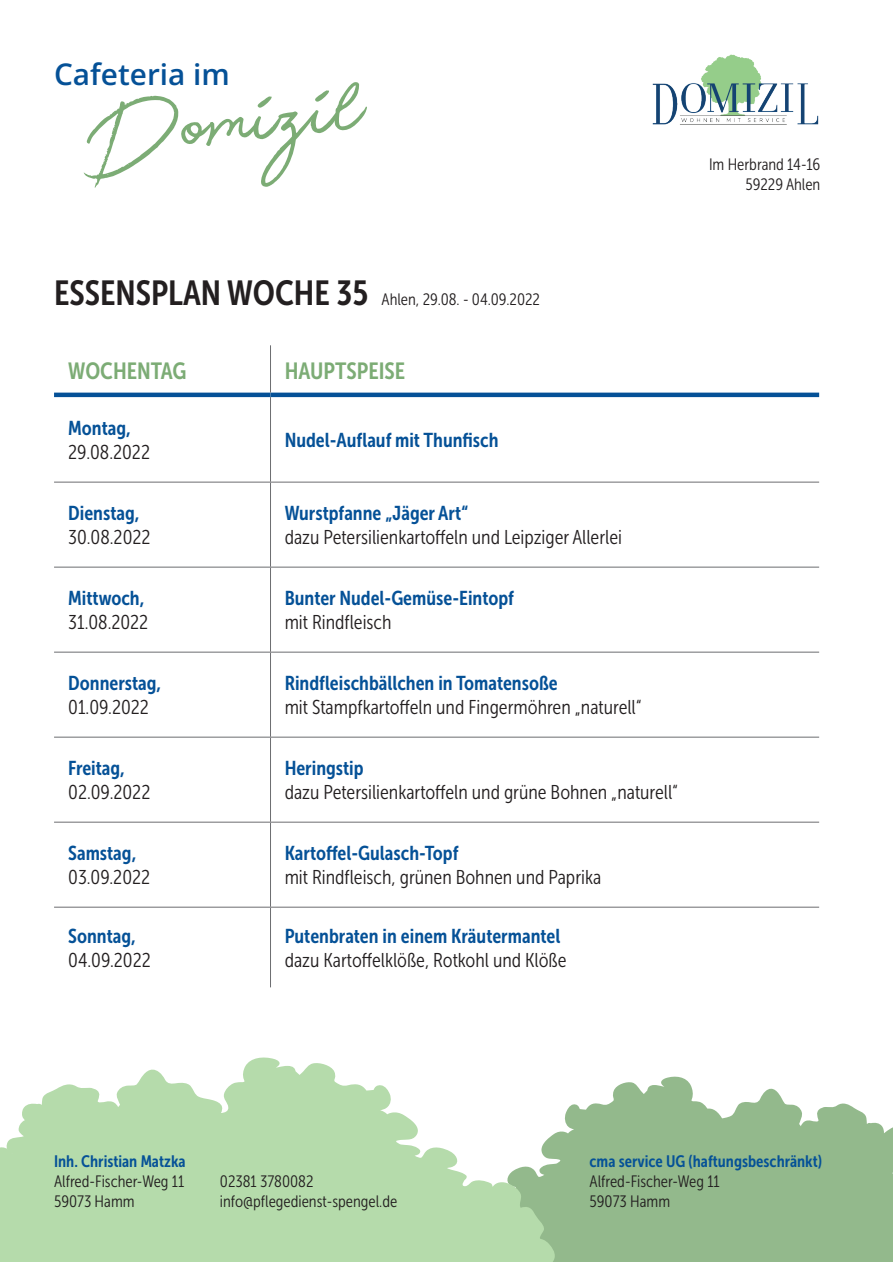
<style>
.page{position:relative;width:893px;height:1262px;background:#fff}
.page>*{position:absolute;margin:0;border:0;box-sizing:border-box;transform-origin:0 0}
.t1{font:116.1px "Beauty";color:#7cac75}
.t2{font:29.7px "Open Sans";color:#055197}
.t3{font:23.4px "Museo Sans Cond 700";color:#7cac75}
.t4{font:19.95px "Museo Sans Cond 300";color:#231f20}
.t5{font:19.95px "Museo Sans Cond 700";color:#055197}
.t6{font:16.5px/19.8px "Museo Sans Cond 300";color:#231f20}
.t7{font:16.5px "Museo Sans Cond 700";color:#055197}
.s1{font-family:"Museo Sans Cond 700";font-size:34.65px}
</style>
<div class="page">
<svg style="left:567px;top:1076px;width:326px;height:186px;background:#a2c29c"></svg>
<svg style="left:0;top:1057px;width:567px;height:205px;fill:#b5dbab"></svg>
<hr style="left:270px;top:397px;width:1px;height:85px;background:#6c6d70">
<hr style="left:54px;top:482px;width:216px;height:1px;background:#6c6d70">
<hr style="left:270px;top:482px;width:549px;height:1px;background:#6c6d70">
<hr style="left:270px;top:483px;width:1px;height:84px;background:#6c6d70">
<hr style="left:54px;top:567px;width:216px;height:1px;background:#6c6d70">
<hr style="left:270px;top:567px;width:549px;height:1px;background:#6c6d70">
<hr style="left:270px;top:568px;width:1px;height:84px;background:#6c6d70">
<hr style="left:54px;top:652px;width:216px;height:1px;background:#6c6d70">
<hr style="left:270px;top:652px;width:549px;height:1px;background:#6c6d70">
<hr style="left:270px;top:653px;width:1px;height:84px;background:#6c6d70">
<hr style="left:54px;top:737px;width:216px;height:1px;background:#6c6d70">
<hr style="left:270px;top:737px;width:549px;height:1px;background:#6c6d70">
<hr style="left:270px;top:738px;width:1px;height:84px;background:#6c6d70">
<hr style="left:54px;top:822px;width:216px;height:1px;background:#6c6d70">
<hr style="left:270px;top:822px;width:549px;height:1px;background:#6c6d70">
<hr style="left:270px;top:823px;width:1px;height:84px;background:#6c6d70">
<hr style="left:54px;top:907px;width:216px;height:1px;background:#6c6d70">
<hr style="left:270px;top:907px;width:549px;height:1px;background:#6c6d70">
<hr style="left:270px;top:908px;width:1px;height:79px;background:#6c6d70">
<hr style="left:54px;top:393px;width:216px;height:4px;background:#055197">
<hr style="left:270px;top:393px;width:549px;height:4px;background:#055197">
<hr style="left:270px;top:345px;width:1px;height:48px;background:#6c6d70">
<svg style="left:682px;top:1098px;width:54px;height:50px"></svg>
<svg style="left:0;top:1133px;width:20px;height:64px"></svg>
<svg style="left:842px;top:1111px;width:51px;height:64px;background:#a0c19a"></svg>
<img style="left:652px;top:54px;width:167px;height:71px">
<h2 class="t2" style="left:54px;top:53px;width:177px">Cafeteria im</h2>
<h1 class="t1" style="left:91px;top:90px;width:272px;rotate:-6deg">Domizil</h1>
<p class="t6" style="left:709px;top:155px;width:113px;text-align:right">Im Herbrand 14-16<br>59229 Ahlen</p>
<p class="t6" style="left:54px;top:290px;width:487px"><span class="s1">ESSENSPLAN WOCHE 35</span> Ahlen, 29.08. - 04.09.2022</p>
<p class="t3" style="left:68px;top:358px;width:120px">WOCHENTAG</p>
<p class="t3" style="left:285px;top:358px;width:122px">HAUPTSPEISE</p>
<p class="t5" style="left:68px;top:417px;width:64px">Montag,</p>
<p class="t4" style="left:68px;top:441px;width:83px">29.08.2022</p>
<p class="t5" style="left:68px;top:502px;width:73px">Dienstag,</p>
<p class="t4" style="left:68px;top:526px;width:84px">30.08.2022</p>
<p class="t5" style="left:68px;top:587px;width:78px">Mittwoch,</p>
<p class="t4" style="left:68px;top:612px;width:82px">31.08.2022</p>
<p class="t5" style="left:68px;top:672px;width:95px">Donnerstag,</p>
<p class="t4" style="left:68px;top:697px;width:82px">01.09.2022</p>
<p class="t5" style="left:68px;top:757px;width:58px">Freitag,</p>
<p class="t4" style="left:68px;top:782px;width:84px">02.09.2022</p>
<p class="t5" style="left:68px;top:842px;width:70px">Samstag,</p>
<p class="t4" style="left:68px;top:867px;width:83px">03.09.2022</p>
<p class="t5" style="left:68px;top:925px;width:69px">Sonntag,</p>
<p class="t4" style="left:68px;top:949px;width:84px">04.09.2022</p>
<p class="t5" style="left:285px;top:429px;width:215px">Nudel-Auflauf mit Thunfisch</p>
<p class="t5" style="left:285px;top:502px;width:185px">Wurstpfanne „Jäger Art“</p>
<p class="t4" style="left:285px;top:526px;width:339px">dazu Petersilienkartoffeln und Leipziger Allerlei</p>
<p class="t5" style="left:285px;top:587px;width:231px">Bunter Nudel-Gemüse-Eintopf</p>
<p class="t4" style="left:285px;top:612px;width:108px">mit Rindfleisch</p>
<p class="t5" style="left:285px;top:672px;width:275px">Rindfleischbällchen in Tomatensoße</p>
<p class="t4" style="left:285px;top:697px;width:359px">mit Stampfkartoffeln und Fingermöhren „naturell“</p>
<p class="t5" style="left:285px;top:757px;width:80px">Heringstip</p>
<p class="t4" style="left:285px;top:782px;width:395px">dazu Petersilienkartoffeln und grüne Bohnen „naturell“</p>
<p class="t5" style="left:285px;top:842px;width:175px">Kartoffel-Gulasch-Topf</p>
<p class="t4" style="left:285px;top:867px;width:318px">mit Rindfleisch, grünen Bohnen und Paprika</p>
<p class="t5" style="left:285px;top:925px;width:277px">Putenbraten in einem Kräutermantel</p>
<p class="t4" style="left:285px;top:949px;width:283px">dazu Kartoffelklöße, Rotkohl und Klöße</p>
<p class="t7" style="left:54px;top:1152px;width:133px">Inh. Christian Matzka</p>
<p class="t6" style="left:54px;top:1172px;width:132px">Alfred-Fischer-Weg 11<br>59073 Hamm</p>
<p class="t6" style="left:220px;top:1171px;width:179px">02381 3780082 info@pflegedienst-spengel.de</p>
<p class="t7" style="left:589px;top:1152px;width:234px">cma service UG (haftungsbeschränkt)</p>
<p class="t6" style="left:589px;top:1172px;width:132px">Alfred-Fischer-Weg 11<br>59073 Hamm</p>
</div>
